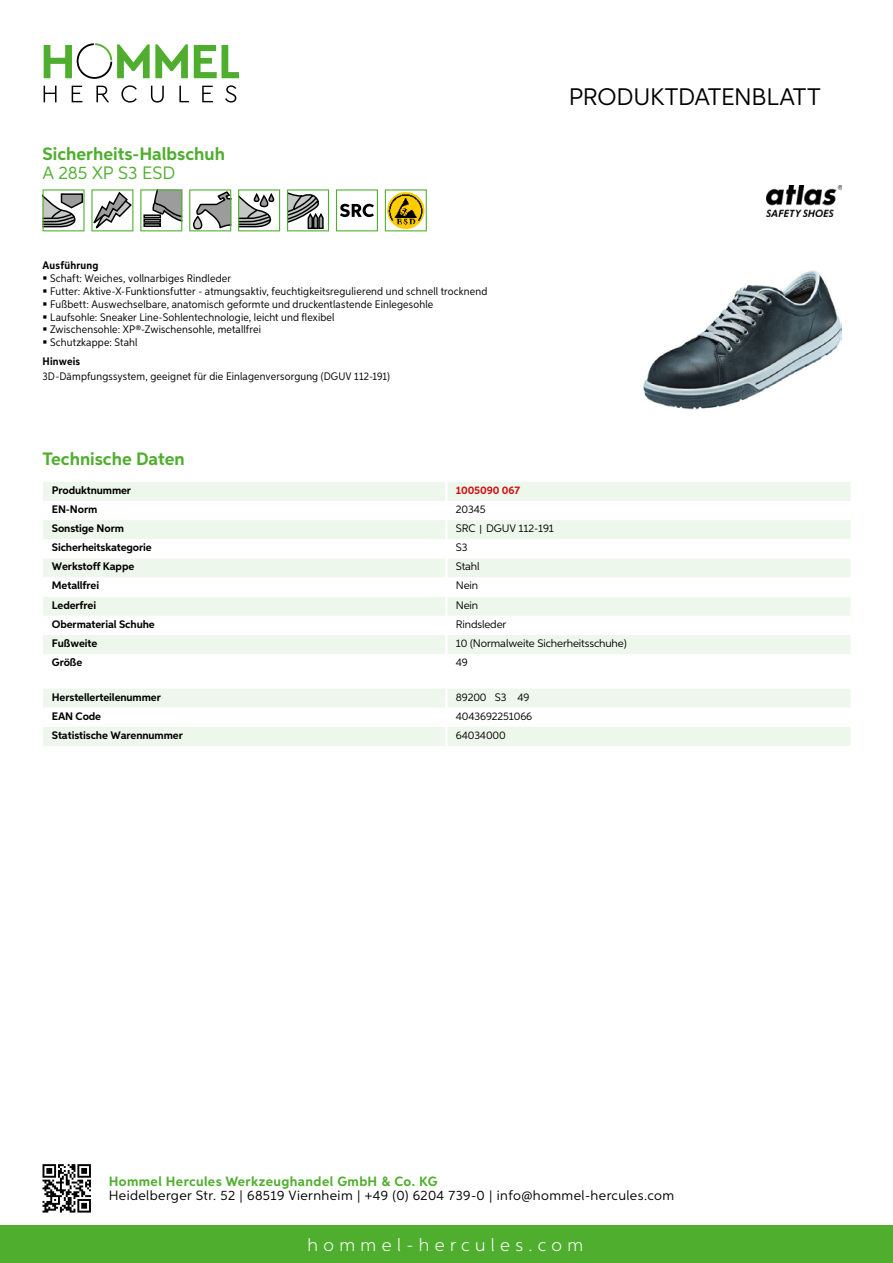
<style>
.page{position:relative;width:893px;height:1263px;background:#fff}
.page>*{position:absolute;margin:0;border:0;box-sizing:border-box;transform-origin:0 0}
.t1{font:24px "Aspira";letter-spacing:-.01em;color:#000}
.t2{font:700 18px "Aspira";color:#50ae2f}
.t3{font:300 18px "Aspira";letter-spacing:.3em;color:#fff}
.t4{font:18px "Aspira";color:#50ae2f}
.t5{font:13.5px "Aspira";letter-spacing:.03em;color:#000}
.t6{font:700 13.5px "Aspira";letter-spacing:.03em;color:#50ae2f}
.t7{font:10.95px/12.8px "Aspira Nar";letter-spacing:.015em;color:#000}
.t8{font:700 10.95px "Aspira";letter-spacing:-.01em;color:#000}
.t9{font:10.95px "Aspira";letter-spacing:-.01em;color:#000}
.t10{font:700 10.95px "Aspira Nar";letter-spacing:.02em;color:#000}
.t11{font:700 10.95px "Aspira";letter-spacing:-.01em;color:#cd1013}
.s1{font-family:"Wuerth Global";font-size:10.5px}
</style>
<div class="page">
<div style="left:0;top:1226px;width:893px;height:37px;background:#50ae2f"></div>
<svg style="left:43px;top:1164px;width:48px;height:48px"></svg>
<svg style="left:194px;top:45px;width:45px;height:33px"></svg>
<svg style="left:44px;top:43px;width:144px;height:36px"></svg>
<svg style="left:44px;top:86px;width:13px;height:16px"></svg>
<svg style="left:72px;top:86px;width:10px;height:16px"></svg>
<svg style="left:96px;top:86px;width:13px;height:16px"></svg>
<svg style="left:121px;top:85px;width:16px;height:18px"></svg>
<svg style="left:151px;top:86px;width:13px;height:17px"></svg>
<svg style="left:179px;top:86px;width:10px;height:16px"></svg>
<svg style="left:202px;top:86px;width:11px;height:16px"></svg>
<svg style="left:225px;top:85px;width:11px;height:18px"></svg>
<div style="left:43px;top:482px;width:807px;height:19px;background:#eef7eb"></div>
<svg style="left:43px;top:520px;width:807px;height:134px;fill:#eef7eb"></svg>
<hr style="left:445px;top:482px;width:3px;height:19px;background:#fff">
<hr style="left:445px;top:520px;width:3px;height:19px;background:#fff">
<hr style="left:445px;top:539px;width:3px;height:19px;background:#fff">
<hr style="left:445px;top:558px;width:3px;height:19px;background:#fff">
<hr style="left:445px;top:577px;width:3px;height:20px;background:#fff">
<hr style="left:445px;top:597px;width:3px;height:19px;background:#fff">
<hr style="left:445px;top:616px;width:3px;height:19px;background:#fff">
<hr style="left:445px;top:635px;width:3px;height:19px;background:#fff">
<svg style="left:43px;top:689px;width:807px;height:57px"></svg>
<hr style="left:445px;top:727px;width:3px;height:19px;background:#fff">
<svg style="left:43px;top:189px;width:90px;height:42px"></svg>
<svg style="left:140px;top:189px;width:42px;height:42px"></svg>
<svg style="left:189px;top:189px;width:42px;height:42px"></svg>
<svg style="left:238px;top:189px;width:42px;height:42px"></svg>
<svg style="left:287px;top:189px;width:42px;height:42px"></svg>
<svg style="left:336px;top:189px;width:42px;height:42px"></svg>
<svg style="left:385px;top:189px;width:42px;height:42px"></svg>
<img style="left:643px;top:270px;width:199px;height:139px">
<img style="left:766px;top:185px;width:76px;height:32px">
<h2 class="t2" style="left:43px;top:142px;width:184px">Sicherheits-Halbschuh</h2>
<h2 class="t4" style="left:43px;top:162px;width:132px">A 285 XP S3 ESD</h2>
<p class="t10" style="left:43px;top:259px;width:58px">Ausführung</p>
<p class="t7" style="left:50px;top:272px;width:439px">Schaft: Weiches, vollnarbiges Rindleder<br>Futter: Aktive-X-Funktionsfutter - atmungsaktiv, feuchtigkeitsregulierend und schnell trocknend Fußbett: Auswechselbare, anatomisch geformte und druckentlastende Einlegesohle<br>Laufsohle: Sneaker Line-Sohlentechnologie, leicht und flexibel<br>Zwischensohle: XP®-Zwischensohle, metallfrei<br>Schutzkappe: Stahl</p>
<p class="t10" style="left:43px;top:355px;width:39px">Hinweis</p>
<p class="t7" style="left:43px;top:370px;width:349px">3D-Dämpfungssystem, geeignet für die Einlagenversorgung (DGUV 112-191)</p>
<h1 class="t1" style="left:569px;top:82px;width:253px">Produktdatenblatt</h1>
<h2 class="t2" style="left:43px;top:448px;width:144px">Technische Daten</h2>
<p class="t8" style="left:52px;top:483px;width:81px">Produktnummer</p>
<p class="t11" style="left:456px;top:483px;width:66px">1005090 067</p>
<p class="t8" style="left:52px;top:502px;width:47px">EN-Norm</p>
<p class="t9" style="left:456px;top:502px;width:31px">20345</p>
<p class="t8" style="left:52px;top:521px;width:74px">Sonstige Norm</p>
<p class="t9" style="left:456px;top:522px;width:100px">SRC <span class="s1">|</span> DGUV 112-191</p>
<p class="t8" style="left:52px;top:541px;width:101px">Sicherheitskategorie</p>
<p class="t9" style="left:456px;top:541px;width:13px">S3</p>
<p class="t8" style="left:52px;top:560px;width:84px">Werkstoff Kappe</p>
<p class="t9" style="left:456px;top:560px;width:25px">Stahl</p>
<p class="t8" style="left:52px;top:579px;width:49px">Metallfrei</p>
<p class="t9" style="left:456px;top:579px;width:24px">Nein</p>
<p class="t8" style="left:52px;top:598px;width:46px">Lederfrei</p>
<p class="t9" style="left:456px;top:598px;width:24px">Nein</p>
<p class="t8" style="left:52px;top:617px;width:104px">Obermaterial Schuhe</p>
<p class="t9" style="left:456px;top:617px;width:52px">Rindsleder</p>
<p class="t8" style="left:52px;top:636px;width:47px">Fußweite</p>
<p class="t9" style="left:456px;top:636px;width:172px">10 (N ormalweite Sicherheitsschuhe)</p>
<p class="t8" style="left:52px;top:655px;width:32px">Größe</p>
<p class="t9" style="left:456px;top:655px;width:14px">49</p>
<p class="t8" style="left:52px;top:690px;width:111px">Herstellerteilenummer</p>
<p class="t9" style="left:456px;top:690px;width:75px">89200 S3 49</p>
<p class="t8" style="left:52px;top:709px;width:51px">EAN Code</p>
<p class="t9" style="left:456px;top:709px;width:78px">4043692251066</p>
<p class="t8" style="left:52px;top:728px;width:132px">Statistische Warennummer</p>
<p class="t9" style="left:456px;top:728px;width:52px">64034000</p>
<p class="t6" style="left:109px;top:1172px;width:330px">Hommel Hercules Werkzeughandel GmbH &amp; Co. KG</p>
<p class="t5" style="left:109px;top:1187px;width:567px">Heidelberger Str. 52 | 68519 Viernheim | +49 (0) 6204 739-0 | info@hommel-hercules.com</p>
<h2 class="t3" style="left:307px;top:1234px;width:277px">hommel-hercules.com</h2>
</div>
